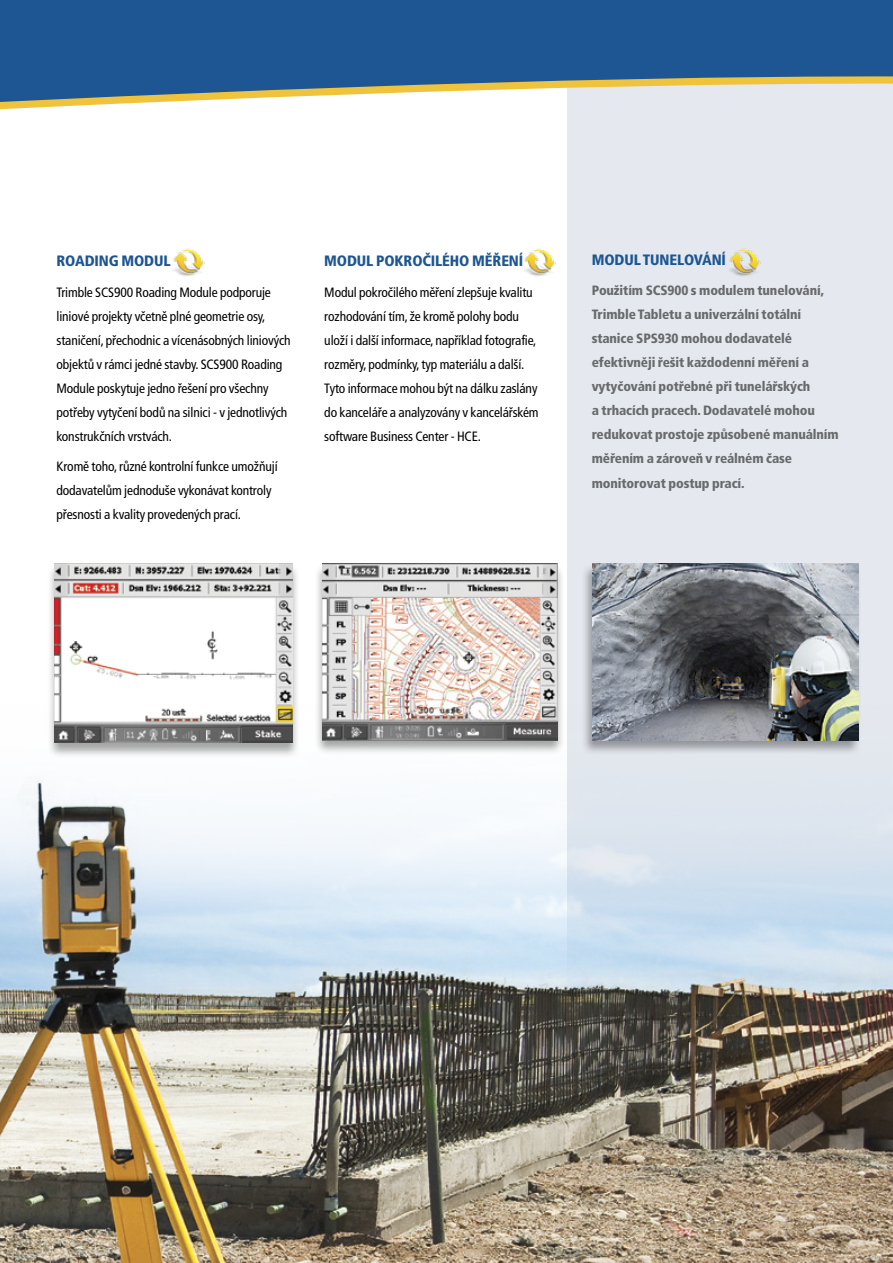
<style>
.page{position:relative;width:893px;height:1263px;background:#fff}
.page>*{position:absolute;margin:0;border:0;box-sizing:border-box;transform-origin:0 0}
.t1{font:900 condensed 15px "Frutiger LTCE";letter-spacing:-.01em;color:#1d5693}
.t2{font:900 condensed 15px "Frutiger LT Std";letter-spacing:-.01em;color:#1d5693}
.t3{font:condensed 13.5px/24px "Frutiger LTCE";letter-spacing:-.01em;color:#000}
.t4{font:900 condensed 13.5px/24px "Frutiger LTCE";letter-spacing:-.01em;color:#696a6c}
</style>
<div class="page">
<div style="left:567px;top:0;width:326px;height:1240px;background:#e5e9ef"></div>
<div style="left:0;top:0;width:893px;height:74px;background:#1d5693"></div>
<svg style="left:0;top:74px;width:893px;height:36px"></svg>
<img style="left:0;top:776px;width:893px;height:487px">
<div style="left:47px;top:563px;width:253px;height:194px;background:#000;opacity:.35"></div>
<img style="left:55px;top:564px;width:238px;height:179px">
<div style="left:314px;top:563px;width:251px;height:192px;background:#000;opacity:.35"></div>
<img style="left:322px;top:564px;width:236px;height:176px">
<div style="left:580px;top:563px;width:281px;height:192px;background:#000;opacity:.35"></div>
<img style="left:593px;top:564px;width:265px;height:176px">
<img style="left:173px;top:249px;width:32px;height:27px">
<img style="left:524px;top:249px;width:32px;height:27px">
<img style="left:729px;top:249px;width:32px;height:27px">
<p class="t2" style="left:57px;top:252px;width:116px">ROADING MODUL</p>
<p class="t3" style="left:57px;top:280px;width:236px">Trimble SCS900 Roading Module podporuje liniové projekty včetně plné geometrie osy, staničení, přechodnic a vícenásobných liniových objektů v rámci jedné stavby. SCS900 Roading Module poskytuje jedno řešení pro všechny potřeby vytyčení bodů na silnici - v jednotlivých konstrukčních vrstvách.</p>
<p class="t3" style="left:57px;top:455px;width:223px">Kromě toho, různé kontrolní funkce umožňují dodavatelům jednoduše vykonávat kontroly přesnosti a kvality provedených prací.</p>
<p class="t1" style="left:324px;top:252px;width:200px">MODUL POKROČILÉHO MĚŘENÍ</p>
<p class="t3" style="left:324px;top:280px;width:216px">Modul pokročilého měření zlepšuje kvalitu rozhodování tím, že kromě polohy bodu uloží i další informace, například fotografie, rozměry, podmínky, typ materiálu a další.<br>Tyto informace mohou být na dálku zaslány do kanceláře a analyzovány v kancelářském software Business Center - HCE.</p>
<p class="t1" style="left:592px;top:250px;width:136px">MODUL TUNELOVÁNÍ</p>
<p class="t4" style="left:592px;top:279px;width:249px">Použitím SCS900 s modulem tunelování, Trimble Tabletu a univerzální totální stanice SPS930 mohou dodavatelé efektivněji řešit každodenní měření a vytyčování potřebné při tunelářských<br>a trhacích pracech. Dodavatelé mohou redukovat prostoje způsobené manuálním měřením a zároveň v reálném čase monitorovat postup prací.</p>
</div>
